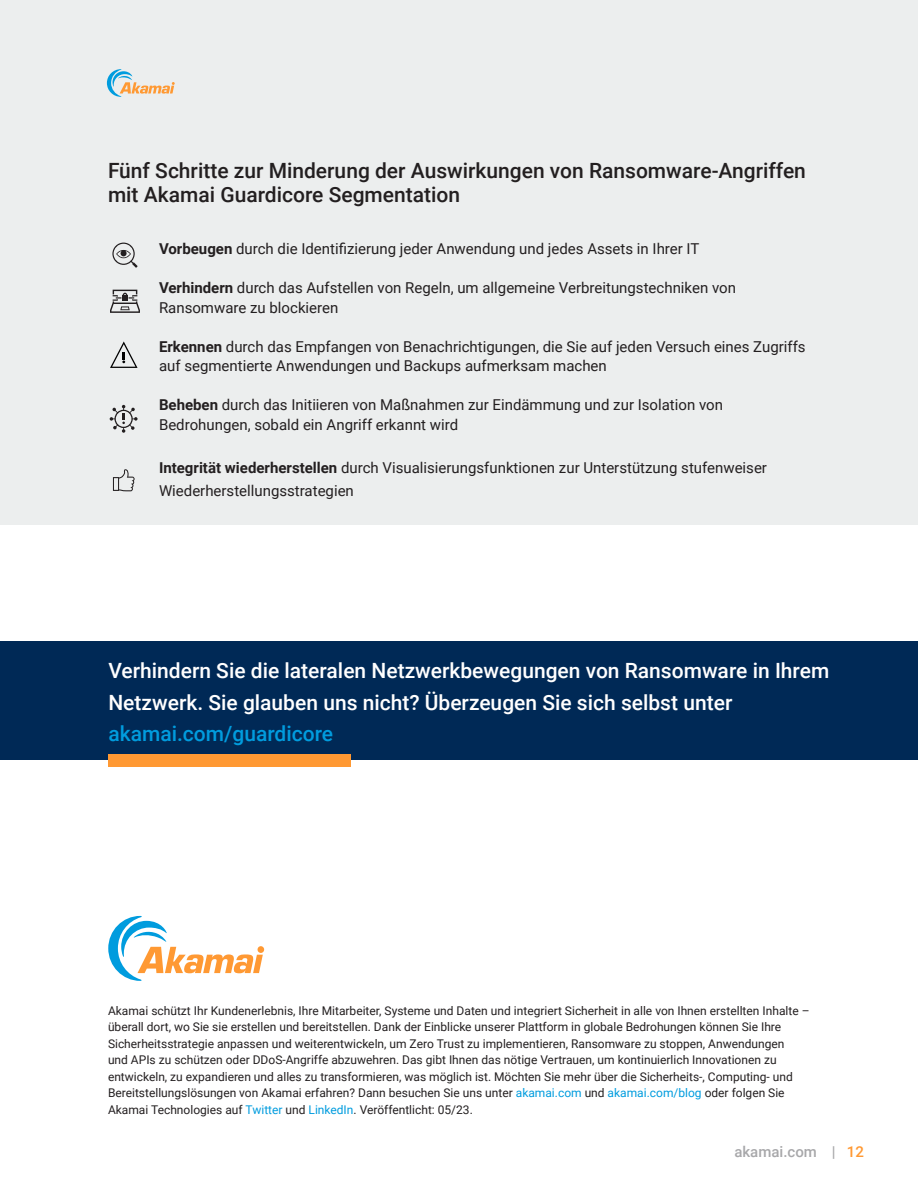
<style>
.page{position:relative;width:918px;height:1188px;background:#fff}
.page>*{position:absolute;margin:0;border:0;box-sizing:border-box;transform-origin:0 0}
.CTA_Line{font:500 21px/31.5px "Roboto";color:#fff}
.H2_-_Subheading{font:500 21px/24px "Roboto";color:#231f20}
.t1{font:15px/19.5px "Roboto";color:#231f20}
.t2{font:500 15px "Roboto";color:#a8a8aa}
.t3{font:12px/16.5px "Roboto";color:#231f20}
.s1{font-weight:700}
.s2{color:#009cde}
.s3{color:#f93}
</style>
<div class="page">
<div style="left:0;top:0;width:918px;height:525px;background:#eceeee"></div>
<svg style="left:107px;top:69px;width:68px;height:28px"></svg>
<div style="left:0;top:642px;width:918px;height:118px;background:#002956"></div>
<div style="left:108px;top:754px;width:243px;height:12px;background:#f93"></div>
<div style="left:258px;top:946px;width:6px;height:7px;background:#ff9d3c;border-radius:50%"></div>
<svg style="left:108px;top:916px;width:155px;height:65px"></svg>
<svg style="left:110px;top:341px;width:28px;height:27px"></svg>
<svg style="left:110px;top:405px;width:28px;height:28px"></svg>
<svg style="left:112px;top:243px;width:26px;height:25px"></svg>
<svg style="left:110px;top:290px;width:30px;height:23px"></svg>
<svg style="left:113px;top:469px;width:22px;height:22px"></svg>
<p class="H2_-_Subheading" style="left:108px;top:158px;width:700px">Fünf Schritte zur Minderung der Auswirkungen von Ransomware‑Angriffen mit Akamai Guardicore Segmentation</p>
<p class="t1" style="left:159px;top:239px;width:542px"><span class="s1">Vorbeugen</span> durch die Identifizierung jeder Anwendung und jedes Assets in Ihrer IT</p>
<p class="t1" style="left:159px;top:278px;width:578px"><span class="s1">Verhindern</span> durch das Aufstellen von Regeln, um allgemeine Verbreitungstechniken von<br>Ransomware zu blockieren</p>
<p class="t1" style="left:159px;top:336px;width:648px"><span class="s1">Erkennen</span> durch das Empfangen von Benachrichtigungen, die Sie auf jeden Versuch eines Zugriffs auf segmentierte Anwendungen und Backups aufmerksam machen</p>
<p class="t1" style="left:159px;top:395px;width:566px"><span class="s1">Beheben</span> durch das Initiieren von Maßnahmen zur Eindämmung und zur Isolation von<br>Bedrohungen, sobald ein Angriff erkannt wird</p>
<p class="t1" style="left:159px;top:455px;width:610px;line-height:23.2px"><span class="s1">Integrität wiederherstellen</span> durch Visualisierungsfunktionen zur Unterstützung stufenweiser<br>Wiederherstellungsstrategien</p>
<p class="CTA_Line" style="left:108px;top:654px;width:722px">Verhindern Sie die lateralen Netzwerkbewegungen von Ransomware in Ihrem<br>Netzwerk. Sie glauben uns nicht? Überzeugen Sie sich selbst unter <span class="s2">akamai.com/guardicore</span></p>
<p class="t3" style="left:108px;top:1002px;width:703px">Akamai schützt Ihr Kundenerlebnis, Ihre Mitarbeiter, Systeme und Daten und integriert Sicherheit in alle von Ihnen erstellten Inhalte – überall dort, wo Sie sie erstellen und bereitstellen. Dank der Einblicke unserer Plattform in globale Bedrohungen können Sie Ihre Sicherheitsstrategie anpassen und weiterentwickeln, um Zero Trust zu implementieren, Ransomware zu stoppen, Anwendungen<br>und APIs zu schützen oder DDoS-Angriffe abzuwehren. Das gibt Ihnen das nötige Vertrauen, um kontinuierlich Innovationen zu entwickeln, zu expandieren und alles zu transformieren, was möglich ist. Möchten Sie mehr über die Sicherheits-, Computing- und Bereitstellungslösungen von Akamai erfahren? Dann besuchen Sie uns unter <span class="s2">akamai.com</span> und <span class="s2">akamai.com/blog</span> oder folgen Sie Akamai Technologies auf <span class="s2">Twitter</span> und <span class="s2">LinkedIn</span>. Veröffentlicht: 05/23.</p>
<p class="t2" style="left:734px;top:1142px;width:131px">akamai.com | <span class="s3">12</span></p>
</div>
